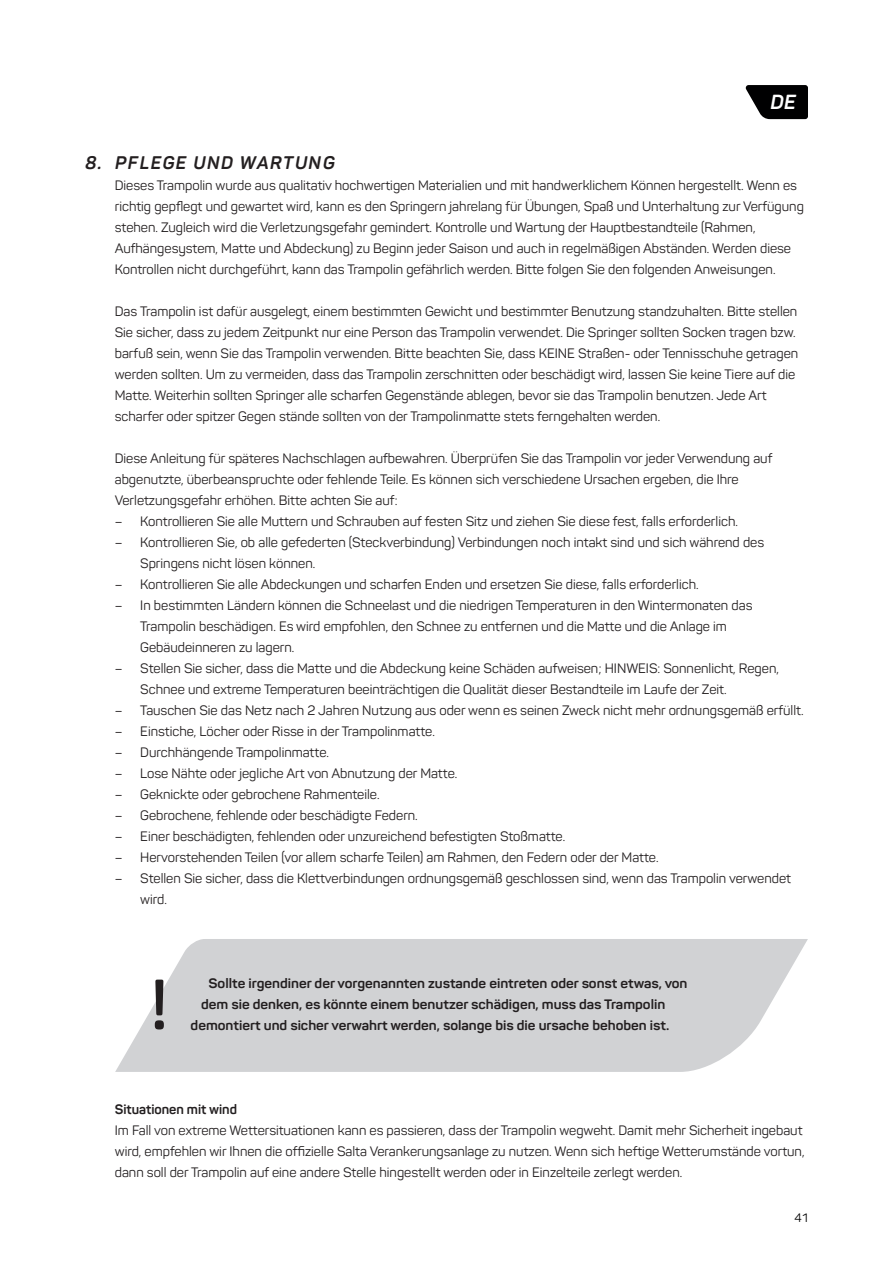
<style>
.page{position:relative;width:893px;height:1263px;background:#fff}
.page>*{position:absolute;margin:0;border:0;box-sizing:border-box;transform-origin:0 0}
.t1{font:700 66.75px "Panton";color:#231f20}
.t2{font:italic 700 20.1px "Panton";color:#fff}
.t3{font:italic 700 18px "Panton";letter-spacing:.085em;color:#231f20}
.t4{font:13.5px/21px "Panton";color:#231f20}
.t5{font:700 13.5px/21px "Panton";color:#231f20;scale:1.06 1}
.t6{font:700 13.5px "Panton";color:#231f20}
.t7{font:12px "Panton";color:#000001}
</style>
<div class="page">
<svg style="left:745px;top:85px;width:63px;height:34px;background:#242425"></svg>
<svg style="left:115px;top:939px;width:693px;height:133px;background:#d6d7d9"></svg>
<h2 class="t2" style="left:771px;top:90px;width:27px">DE</h2>
<h3 class="t3" style="left:85px;top:151px;width:251px">8. PFLEGE UND WARTUNG</h3>
<p class="t4" style="left:115px;top:175px;width:691px">Dieses Trampolin wurde aus qualitativ hochwertigen Materialien und mit handwerklichem Können hergestellt. Wenn es richtig gepflegt und gewartet wird, kann es den Springern jahrelang für Übungen, Spaß und Unterhaltung zur Verfügung stehen. Zugleich wird die Verletzungsgefahr gemindert. Kontrolle und Wartung der Hauptbestandteile (Rahmen, Aufhängesystem, Matte und Abdeckung) zu Beginn jeder Saison und auch in regelmäßigen Abständen. Werden diese Kontrollen nicht durchgeführt, kann das Trampolin gefährlich werden. Bitte folgen Sie den folgenden Anweisungen.</p>
<p class="t4" style="left:115px;top:301px;width:685px">Das Trampolin ist dafür ausgelegt, einem bestimmten Gewicht und bestimmter Benutzung standzuhalten. Bitte stellen Sie sicher, dass zu jedem Zeitpunkt nur eine Person das Trampolin verwendet. Die Springer sollten Socken tragen bzw. barfuß sein, wenn Sie das Trampolin verwenden. Bitte beachten Sie, dass KEINE Straßen- oder Tennisschuhe getragen werden sollten. Um zu vermeiden, dass das Trampolin zerschnitten oder beschädigt wird, lassen Sie keine Tiere auf die Matte. Weiterhin sollten Springer alle scharfen Gegenstände ablegen, bevor sie das Trampolin benutzen. Jede Art scharfer oder spitzer Gegen stände sollten von der Trampolinmatte stets ferngehalten werden.</p>
<p class="t4" style="left:115px;top:448px;width:659px">Diese Anleitung für späteres Nachschlagen aufbewahren. Überprüfen Sie das Trampolin vor jeder Verwendung auf abgenutzte, überbeanspruchte oder fehlende Teile. Es können sich verschiedene Ursachen ergeben, die Ihre<br>Verletzungsgefahr erhöhen. Bitte achten Sie auf:</p>
<p class="t4" style="left:115px;top:511px;width:625px">– Kontrollieren Sie alle Muttern und Schrauben auf festen Sitz und ziehen Sie diese fest, falls erforderlich.</p>
<p class="t4" style="left:140px;top:532px;width:625px;text-indent:-26px">– Kontrollieren Sie, ob alle gefederten (Steckverbindung) Verbindungen noch intakt sind und sich während des<br>Springens nicht lösen können.</p>
<p class="t4" style="left:115px;top:574px;width:585px">– Kontrollieren Sie alle Abdeckungen und scharfen Enden und ersetzen Sie diese, falls erforderlich.</p>
<p class="t4" style="left:140px;top:595px;width:614px;text-indent:-26px">– In bestimmten Ländern können die Schneelast und die niedrigen Temperaturen in den Wintermonaten das<br>Trampolin beschädigen. Es wird empfohlen, den Schnee zu entfernen und die Matte und die Anlage im<br>Gebäudeinneren zu lagern.</p>
<p class="t4" style="left:140px;top:658px;width:640px;text-indent:-26px">– Stellen Sie sicher, dass die Matte und die Abdeckung keine Schäden aufweisen; HINWEIS: Sonnenlicht, Regen,<br>Schnee und extreme Temperaturen beeinträchtigen die Qualität dieser Bestandteile im Laufe der Zeit.</p>
<p class="t4" style="left:115px;top:700px;width:690px">– Tauschen Sie das Netz nach 2 Jahren Nutzung aus oder wenn es seinen Zweck nicht mehr ordnungsgemäß erfüllt.</p>
<p class="t4" style="left:115px;top:721px;width:322px">– Einstiche, Löcher oder Risse in der Trampolinmatte.</p>
<p class="t4" style="left:115px;top:742px;width:216px">– Durchhängende Trampolinmatte.</p>
<p class="t4" style="left:115px;top:763px;width:344px">– Lose Nähte oder jegliche Art von Abnutzung der Matte.</p>
<p class="t4" style="left:115px;top:784px;width:266px">– Geknickte oder gebrochene Rahmenteile.</p>
<p class="t4" style="left:115px;top:805px;width:304px">– Gebrochene, fehlende oder beschädigte Federn.</p>
<p class="t4" style="left:115px;top:826px;width:452px">– Einer beschädigten, fehlenden oder unzureichend befestigten Stoßmatte.</p>
<p class="t4" style="left:115px;top:847px;width:545px">– Hervorstehenden Teilen (vor allem scharfe Teilen) am Rahmen, den Federn oder der Matte.</p>
<p class="t4" style="left:140px;top:868px;width:652px;text-indent:-26px">– Stellen Sie sicher, dass die Klettverbindungen ordnungsgemäß geschlossen sind, wenn das Trampolin verwendet wird.</p>
<h1 class="t1" style="left:151px;top:964px;width:18px">!</h1>
<p class="t5" style="left:201px;top:972px;width:460px;text-indent:7px">Sollte irgendiner der vorgenannten zustande eintreten oder sonst etwas, von dem sie denken, es könnte einem benutzer schädigen, muss das Trampolin</p>
<p class="t5" style="left:191px;top:1014px;width:453px">demontiert und sicher verwahrt werden, solange bis die ursache behoben ist.</p>
<p class="t6" style="left:115px;top:1101px;width:124px">Situationen mit wind</p>
<p class="t4" style="left:115px;top:1120px;width:691px">Im Fall von extreme Wettersituationen kann es passieren, dass der Trampolin wegweht. Damit mehr Sicherheit ingebaut wird, empfehlen wir Ihnen die offizielle Salta Verankerungsanlage zu nutzen. Wenn sich heftige Wetterumstände vortun, dann soll der Trampolin auf eine andere Stelle hingestellt werden oder in Einzelteile zerlegt werden.</p>
<p class="t7" style="left:795px;top:1210px;width:15px">41</p>
</div>
